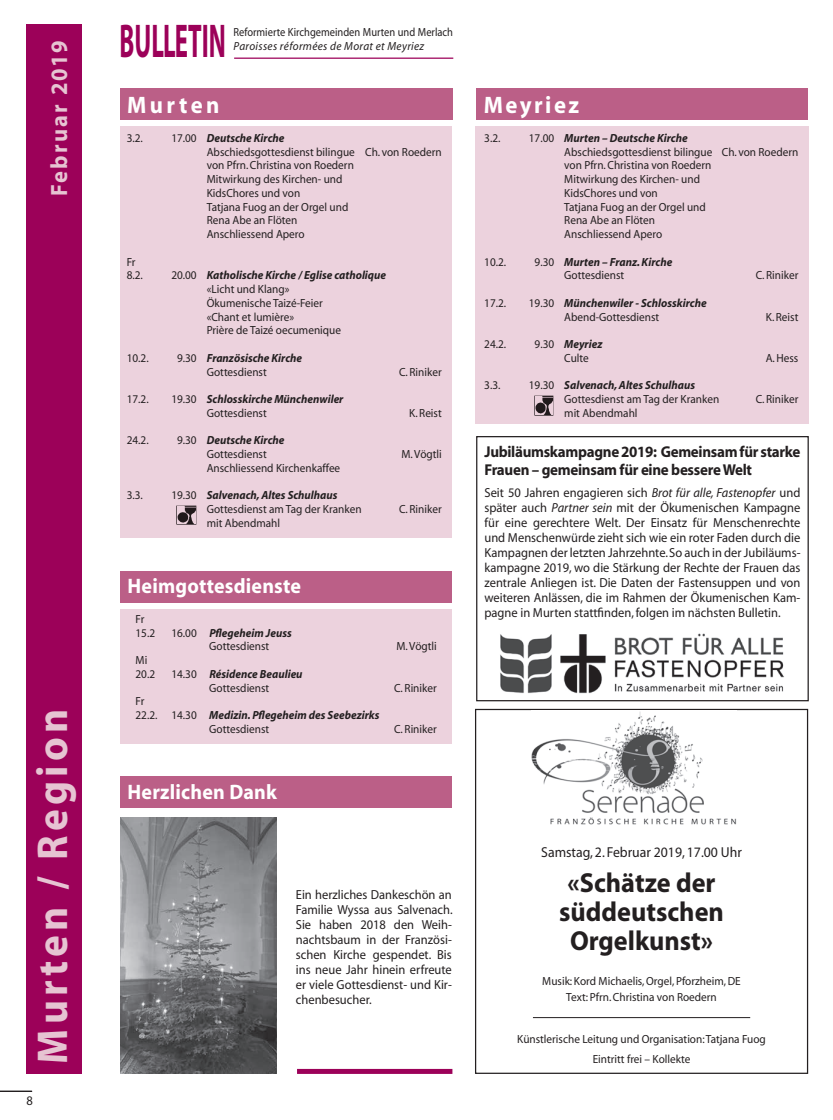
<style>
.page{position:relative;width:833px;height:1120px;background:#fff}
.page>*{position:absolute;margin:0;border:0;box-sizing:border-box;transform-origin:0 0}
.t1{font:700 47.62px "Myriad";color:#9c0159;scale:.52 1}
.t2{font:700 43.38px "Myriad";letter-spacing:.1em;color:#e6c4d2;scale:.95 1}
.t3{font:700 27.5px/28.8px "Myriad";color:#231f20;text-align:center;scale:.95 1}
.t4{font:700 23.88px "Myriad";letter-spacing:.115em;color:#fff;scale:.95 1}
.t5{font:700 23.62px "Myriad";letter-spacing:.095em;color:#e6c4d2;scale:.95 1}
.t6{font:700 21px "Myriad";letter-spacing:.01em;color:#fff;scale:.95 1}
.t7{font:700 15.75px/17.5px "Myriad";letter-spacing:-.02em;color:#231f20;scale:.95 1}
.t8{font:14.5px "Myriad";color:#231f20;scale:.95 1}
.t9{font:13.12px/15px "Myriad";color:#231f20;text-align:justify;scale:.95 1}
.t10{font:11.75px/13.8px "Myriad";color:#231f20;scale:.95 1}
.t11{font:italic 700 11.75px/13.8px "Myriad";color:#231f20;scale:.95 1}
.t12{font:11.75px "Myriad";color:#231f20;scale:.89 1}
.t13{font:italic 11.75px "Myriad";letter-spacing:.03em;color:#231f20;scale:.95 1}
.s1{font-weight:700;font-style:italic}
.s2{font-weight:400;font-style:normal}
.s3{font-style:italic}
</style>
<div class="page">
<div style="left:120px;top:609px;width:332px;height:134px;background:#ecd2dd"></div>
<hr style="left:533px;top:1017px;width:217px;height:1px;background:#231f20">
<div style="left:475px;top:709px;width:333px;height:365px;border:1px solid #231f20"></div>
<img style="left:531px;top:710px;width:206px;height:115px">
<div style="left:120px;top:126px;width:332px;height:412px;background:#ecd2dd"></div>
<div style="left:120px;top:88px;width:332px;height:32px;background:#bb5f87"></div>
<img style="left:177px;top:505px;width:19px;height:19px">
<div style="left:477px;top:88px;width:331px;height:32px;background:#bb5f87"></div>
<div style="left:476px;top:126px;width:333px;height:298px;background:#ecd2dd"></div>
<img style="left:534px;top:396px;width:20px;height:19px">
<div style="left:120px;top:571px;width:332px;height:32px;background:#bb5f87"></div>
<div style="left:120px;top:775px;width:332px;height:32px;background:#bb5f87"></div>
<img style="left:120px;top:817px;width:156px;height:257px">
<div style="left:476px;top:436px;width:332px;height:265px;border:1px solid #231f20"></div>
<div style="left:297px;top:1069px;width:155px;height:5px;background:#9c0159"></div>
<img style="left:500px;top:633px;width:284px;height:61px">
<hr style="left:0;top:1091px;width:32px;height:1px;background:#231f20">
<hr style="left:234px;top:58px;width:219px;height:1px;background:#9c0159">
<div style="left:25px;top:25px;width:56px;height:1049px;background:#9c0159"></div>
<h3 class="t5" style="left:47px;top:196px;width:165px;rotate:-90deg">Februar 2019</h3>
<h2 class="t2" style="left:30px;top:1063px;width:374px;rotate:-90deg">Murten / Region</h2>
<p class="t9" style="left:26px;top:1093px;width:8px">8</p>
<h1 class="t1" style="left:120px;top:17px;width:206px">BULLETIN</h1>
<p class="t12" style="left:233px;top:26px;width:248px">Reformierte Kirchgemeinden Murten und Merlach</p>
<p class="t13" style="left:233px;top:40px;width:202px">Paroisses réformées de Morat et Meyriez</p>
<h3 class="t4" style="left:127px;top:92px;width:99px">Murten</h3>
<p class="t10" style="left:127px;top:131px;width:19px">3.2.</p>
<p class="t10" style="left:207px;top:131px;width:249px;text-indent:-35px">17.00 <span class="s1">Deutsche Kirche<br></span>Abschiedsgottesdienst bilingue Ch. von Roedern von Pfrn. Christina von Roedern<br>Mitwirkung des Kirchen- und<br>KidsChores und von<br>Tatjana Fuog an der Orgel und<br>Rena Abe an Flöten<br>Anschliessend Apero</p>
<p class="t10" style="left:127px;top:255px;width:19px">Fr<br>8.2.</p>
<p class="t10" style="left:207px;top:269px;width:190px;text-indent:-35px">20.00 <span class="s1">Katholische Kirche / Eglise catholique </span>«Licht und Klang»<br>Ökumenische Taizé-Feier<br>«Chant et lumière»<br>Prière de Taizé oecumenique</p>
<p class="t10" style="left:127px;top:351px;width:25px">10.2.</p>
<p class="t11" style="left:177px;top:351px;width:133px;text-align:center"><span class="s2">9.30</span> Französische Kirche<br><span class="s2">Gottesdienst</span></p>
<p class="t10" style="left:127px;top:393px;width:25px">17.2.</p>
<p class="t11" style="left:207px;top:393px;width:145px;text-indent:-35px"><span class="s2">19.30</span> Schlosskirche Münchenwiler<br><span class="s2">Gottesdienst</span></p>
<p class="t10" style="left:127px;top:434px;width:25px">24.2.</p>
<p class="t10" style="left:207px;top:434px;width:83px;text-indent:-30px">9.30 <span class="s1">Deutsche Kirche<br></span>Gottesdienst</p>
<p class="t10" style="left:207px;top:461px;width:142px">Anschliessend Kirchenkaffee</p>
<p class="t10" style="left:127px;top:489px;width:19px">3.3.</p>
<p class="t10" style="left:207px;top:489px;width:165px;text-indent:-35px">19.30 <span class="s1">Salvenach, Altes Schulhaus<br></span>Gottesdienst am Tag der Kranken</p>
<p class="t10" style="left:207px;top:516px;width:79px">mit Abendmahl</p>
<h3 class="t6" style="left:128px;top:575px;width:184px">Heimgottesdienste</h3>
<p class="t10" style="left:136px;top:612px;width:22px">Fr<br>15.2</p>
<p class="t10" style="left:136px;top:654px;width:22px">Mi<br>20.2</p>
<p class="t10" style="left:209px;top:626px;width:88px;text-indent:-38px">16.00 <span class="s1">Pflegeheim Jeuss<br></span>Gottesdienst</p>
<p class="t10" style="left:171px;top:667px;width:140px;text-align:center">14.30 <span class="s1">Résidence Beaulieu<br></span>Gottesdienst</p>
<p class="t10" style="left:399px;top:365px;width:46px">C. Riniker</p>
<p class="t10" style="left:409px;top:406px;width:36px">K. Reist</p>
<p class="t10" style="left:401px;top:448px;width:44px">M. Vögtli</p>
<p class="t10" style="left:399px;top:503px;width:46px">C. Riniker</p>
<p class="t10" style="left:396px;top:640px;width:44px">M. Vögtli</p>
<p class="t10" style="left:394px;top:681px;width:46px">C. Riniker</p>
<p class="t10" style="left:135px;top:695px;width:11px">Fr</p>
<p class="t11" style="left:135px;top:708px;width:258px"><span class="s2">22.2. 14.30</span> Medizin. Pflegeheim des Seebezirks</p>
<p class="t10" style="left:209px;top:722px;width:65px">Gottesdienst</p>
<p class="t10" style="left:394px;top:722px;width:46px">C. Riniker</p>
<h3 class="t6" style="left:128px;top:781px;width:159px">Herzlichen Dank</h3>
<p class="t9" style="left:296px;top:888px;width:167px">Ein herzliches Dankeschön an Familie Wyssa aus Salvenach.<br>Sie haben 2018 den Weih&shy;nachtsbaum in der Französi&shy;schen Kirche gespendet. Bis ins neue Jahr hinein erfreute er viele Gottesdienst- und Kir&shy;chenbesucher.</p>
<h3 class="t4" style="left:484px;top:92px;width:102px">Meyriez</h3>
<p class="t10" style="left:484px;top:131px;width:19px">3.2.</p>
<p class="t10" style="left:564px;top:131px;width:248px;text-indent:-35px">17.00 <span class="s1">Murten – Deutsche Kirche<br></span>Abschiedsgottesdienst bilingue Ch. von Roedern von Pfrn. Christina von Roedern<br>Mitwirkung des Kirchen- und<br>KidsChores und von<br>Tatjana Fuog an der Orgel und<br>Rena Abe an Flöten<br>Anschliessend Apero</p>
<p class="t10" style="left:484px;top:255px;width:25px">10.2.</p>
<p class="t11" style="left:564px;top:255px;width:115px;text-indent:-30px"><span class="s2">9.30</span> Murten – Franz. Kirche<br><span class="s2">Gottesdienst</span></p>
<p class="t10" style="left:755px;top:269px;width:46px">C. Riniker</p>
<p class="t10" style="left:484px;top:296px;width:25px">17.2.</p>
<p class="t11" style="left:564px;top:296px;width:151px;text-indent:-35px"><span class="s2">19.30</span> Münchenwiler - Schlosskirche<br><span class="s2">Abend-Gottesdienst</span></p>
<p class="t10" style="left:484px;top:338px;width:25px">24.2.</p>
<p class="t10" style="left:564px;top:338px;width:42px;text-indent:-30px">9.30 <span class="s1">Meyriez<br></span>Culte</p>
<p class="t10" style="left:484px;top:379px;width:19px">3.3.</p>
<p class="t10" style="left:564px;top:379px;width:165px;text-indent:-35px">19.30 <span class="s1">Salvenach, Altes Schulhaus<br></span>Gottesdienst am Tag der Kranken</p>
<p class="t10" style="left:564px;top:406px;width:79px">mit Abendmahl</p>
<p class="t10" style="left:766px;top:310px;width:36px">K. Reist</p>
<p class="t10" style="left:765px;top:351px;width:36px">A. Hess</p>
<p class="t10" style="left:755px;top:393px;width:46px">C. Riniker</p>
<h3 class="t7" style="left:484px;top:444px;width:334px">Jubiläumskampagne 2019: Gemeinsam für starke<br>Frauen – gemeinsam für eine bessere Welt</h3>
<p class="t9" style="left:484px;top:485px;width:334px">Seit 50 Jahren engagieren sich <span class="s3">Brot für alle, Fastenopfer</span> und später auch <span class="s3">Partner sein</span> mit der Ökumenischen Kampagne für eine gerechtere Welt. Der Einsatz für Menschenrechte und Menschenwürde zieht sich wie ein roter Faden durch die Kampagnen der letzten Jahrzehnte. So auch in der Jubiläums&shy;kampagne 2019, wo die Stärkung der Rechte der Frauen das zentrale Anliegen ist. Die Daten der Fastensuppen und von weiteren Anlässen, die im Rahmen der Ökumenischen Kam&shy;pagne in Murten stattfinden, folgen im nächsten Bulletin.</p>
<p class="t8" style="left:541px;top:844px;width:213px">Samstag, 2. Februar 2019, 17.00 Uhr</p>
<h3 class="t3" style="left:559px;top:869px;width:175px">«Schätze der süddeutschen<br>Orgelkunst»</h3>
<p class="t10" style="left:542px;top:973px;width:210px;line-height:16.6px;text-align:center">Musik: Kord Michaelis, Orgel, Pforzheim, DE<br>Text: Pfrn. Christina von Roedern</p>
<p class="t10" style="left:517px;top:1029px;width:263px;line-height:20px;text-align:center">Künstlerische Leitung und Organisation: Tatjana Fuog<br>Eintritt frei – Kollekte</p>
</div>
